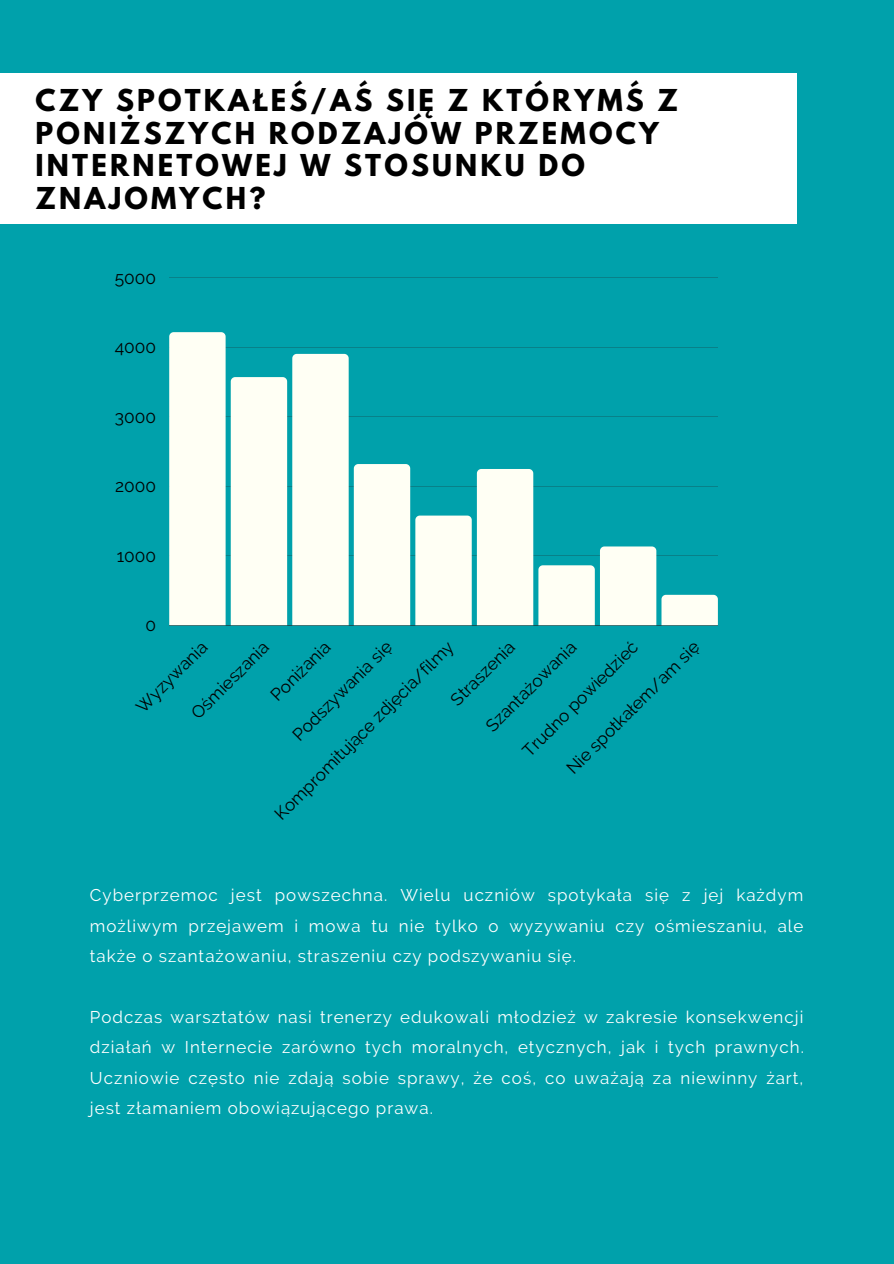
<style>
.page{position:relative;width:894px;height:1264px;background:#fff}
.page>*{position:absolute;margin:0;border:0;box-sizing:border-box;transform-origin:0 0}
.t1{font:700 26.7px/32.7px "League Spartan";letter-spacing:.12em;color:#000}
.t2{font:17.4px "Raleway";color:#000}
.t3{font:16.95px/30.5px "Raleway";letter-spacing:.06em;color:#fff;text-align:justify}
</style>
<div class="page">
<div style="left:0;top:0;width:893px;height:1263px;background:#00a1ab"></div>
<div style="left:0;top:73px;width:796px;height:150px;background:#fff"></div>
<hr style="left:169px;top:277px;width:548px;height:1px;background:#222">
<hr style="left:169px;top:347px;width:548px;height:1px;background:#222">
<hr style="left:169px;top:416px;width:548px;height:1px;background:#222">
<hr style="left:169px;top:486px;width:548px;height:1px;background:#222">
<hr style="left:169px;top:555px;width:548px;height:1px;background:#222">
<hr style="left:169px;top:624px;width:548px;height:1px;background:#222">
<svg style="left:169px;top:332px;width:56px;height:293px"></svg>
<svg style="left:231px;top:354px;width:117px;height:271px"></svg>
<svg style="left:354px;top:464px;width:117px;height:161px"></svg>
<svg style="left:477px;top:469px;width:240px;height:156px"></svg>
<p class="t1" style="left:35px;top:87px;width:644px">CZY SPOTKAŁEŚ/AŚ SIĘ Z KTÓRYMŚ Z<br>PONIŻSZYCH RODZAJÓW PRZEMOCY<br>INTERNETOWEJ W STOSUNKU DO<br>ZNAJOMYCH?</p>
<p class="t2" style="left:115px;top:267px;width:43px">5000</p>
<p class="t2" style="left:115px;top:337px;width:43px">4000</p>
<p class="t2" style="left:115px;top:406px;width:43px">3000</p>
<p class="t2" style="left:115px;top:475px;width:42px">2000</p>
<p class="t2" style="left:117px;top:545px;width:41px">1000</p>
<p class="t2" style="left:145px;top:614px;width:12px">0</p>
<p class="t2" style="left:518px;top:746px;width:156px;rotate:-45deg">Trudno powiedzieć</p>
<p class="t2" style="left:270px;top:809px;width:246px;rotate:-45deg">Kompromitujące zdjęcia/filmy</p>
<p class="t2" style="left:288px;top:730px;width:134px;rotate:-45deg">Podszywania się</p>
<p class="t2" style="left:562px;top:763px;width:181px;rotate:-45deg">Nie spotkałem/am się</p>
<p class="t2" style="left:132px;top:702px;width:94px;rotate:-45deg">Wyzywania</p>
<p class="t2" style="left:187px;top:708px;width:103px;rotate:-45deg">Ośmieszania</p>
<p class="t2" style="left:266px;top:690px;width:78px;rotate:-45deg">Poniżania</p>
<p class="t2" style="left:446px;top:695px;width:84px;rotate:-45deg">Straszenia</p>
<p class="t2" style="left:481px;top:721px;width:121px;rotate:-45deg">Szantażowania</p>
<p class="t3" style="left:90px;top:880px;width:715px">Cyberprzemoc jest powszechna. Wielu uczniów spotykała się z jej każdym możliwym przejawem i mowa tu nie tylko o wyzywaniu czy ośmieszaniu, ale także o szantażowaniu, straszeniu czy podszywaniu się.</p>
<p class="t3" style="left:90px;top:1001px;width:715px">Podczas warsztatów nasi trenerzy edukowali młodzież w zakresie konsekwencji działań w Internecie zarówno tych moralnych, etycznych, jak i tych prawnych.<br>Uczniowie często nie zdają sobie sprawy, że coś, co uważają za niewinny żart, jest złamaniem obowiązującego prawa.</p>
</div>
